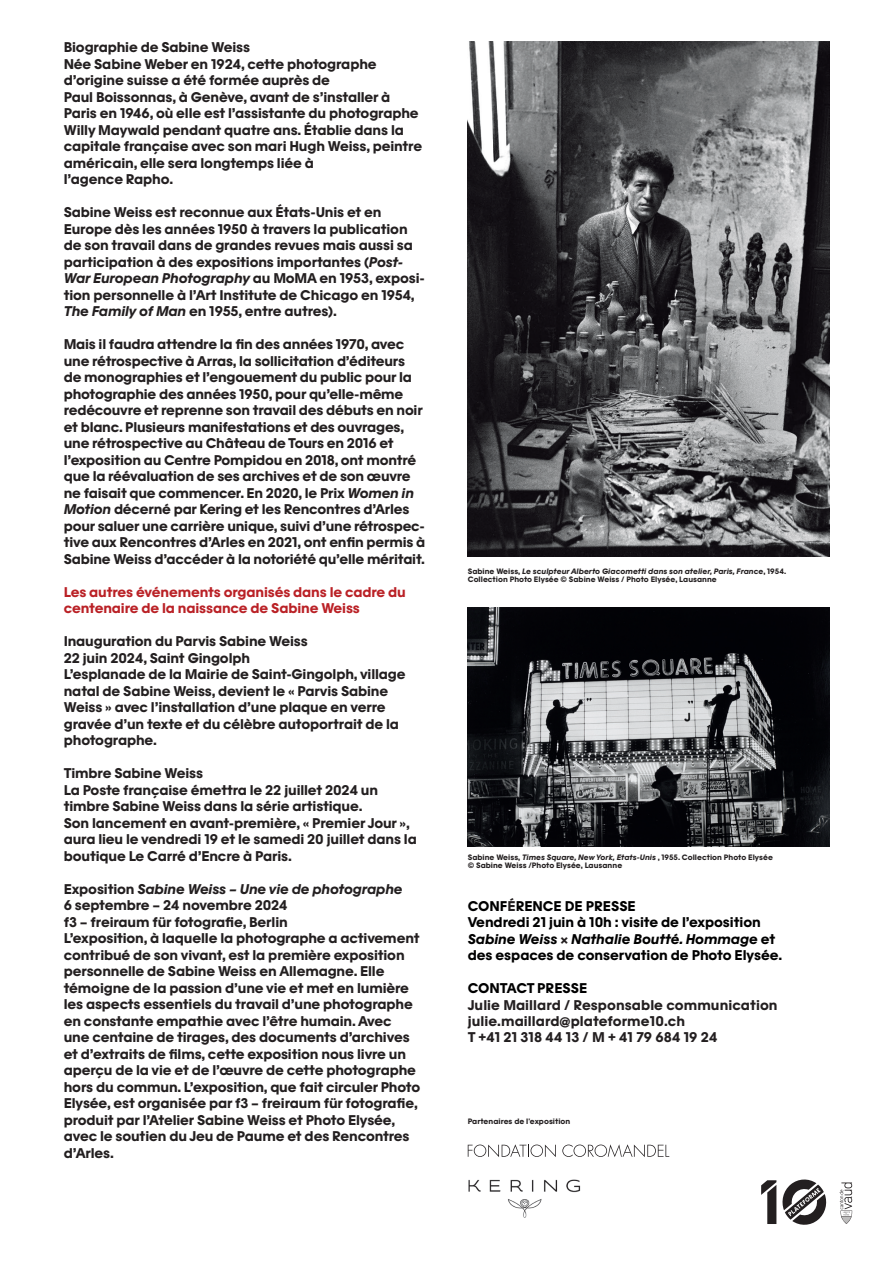
<style>
.page{position:relative;width:893px;height:1263px;background:#fff}
.page>*{position:absolute;margin:0;border:0;box-sizing:border-box;transform-origin:0 0}
.t1{font:700 13.5px/16.5px "Photo Elysee";letter-spacing:-.01em;color:#231f20}
.t2{font:700 13.5px/16.5px "Photo Elysee";letter-spacing:-.005em;color:#000001}
.t3{font:700 13.5px/16.5px "Photo Elysee";letter-spacing:-.01em;color:#ba2126}
.t4{font:700 7.5px/8.2px "Photo Elysee";letter-spacing:.005em;color:#231f20}
.s1{font-style:italic}
.s2{color:#231f20}
.s3{font-style:italic;color:#231f20}
</style>
<div class="page">
<svg style="left:839px;top:1182px;width:13px;height:42px"></svg>
<img style="left:468px;top:607px;width:361px;height:239px">
<img style="left:468px;top:41px;width:361px;height:515px">
<svg style="left:761px;top:1179px;width:66px;height:46px"></svg>
<img style="left:468px;top:1179px;width:113px;height:39px">
<svg style="left:562px;top:1144px;width:107px;height:13px"></svg>
<svg style="left:468px;top:1144px;width:88px;height:13px"></svg>
<p class="t1" style="left:64px;top:38px;width:360px">Biographie de Sabine Weiss<br>Née Sabine Weber en 1924, cette photographe d’origine suisse a été formée auprès de<br>Paul Boissonnas, à Genève, avant de s’installer à Paris en 1946, où elle est l’assistante du photographe Willy Maywald pendant quatre ans. Établie dans la capitale française avec son mari Hugh Weiss, peintre américain, elle sera longtemps liée à<br>l’agence Rapho.</p>
<p class="t1" style="left:64px;top:203px;width:363px">Sabine Weiss est reconnue aux États-Unis et en Europe dès les années 1950 à travers la publication de son travail dans de grandes revues mais aussi sa participation à des expositions importantes (<span class="s1">Post-War European Photography</span> au MoMA en 1953, exposi&shy;tion personnelle à l’Art Institute de Chicago en 1954, <span class="s1">The Family of Man</span> en 1955, entre autres).</p>
<p class="t1" style="left:64px;top:335px;width:363px">Mais il faudra attendre la fin des années 1970, avec une rétrospective à Arras, la sollicitation d’éditeurs de monographies et l’engouement du public pour la photographie des années 1950, pour qu’elle-même redécouvre et reprenne son travail des débuts en noir et blanc. Plusieurs manifestations et des ouvrages, une rétrospective au Château de Tours en 2016 et l’exposition au Centre Pompidou en 2018, ont montré que la réévaluation de ses archives et de son œuvre ne faisait que commencer. En 2020, le Prix <span class="s1">Women in Motion</span> décerné par Kering et les Rencontres d’Arles pour saluer une carrière unique, suivi d’une rétrospec&shy;tive aux Rencontres d’Arles en 2021, ont enfin permis à Sabine Weiss d’accéder à la notoriété qu’elle méritait.</p>
<p class="t3" style="left:64px;top:583px;width:344px">Les autres événements organisés dans le cadre du centenaire de la naissance de Sabine Weiss</p>
<p class="t1" style="left:64px;top:632px;width:343px">Inauguration du Parvis Sabine Weiss<br>22 juin 2024, Saint Gingolph<br>L’esplanade de la Mairie de Saint-Gingolph, village natal de Sabine Weiss, devient le « Parvis Sabine Weiss » avec l’installation d’une plaque en verre gravée d’un texte et du célèbre autoportrait de la photographe.</p>
<p class="t1" style="left:64px;top:764px;width:355px">Timbre Sabine Weiss<br>La Poste française émettra le 22 juillet 2024 un timbre Sabine Weiss dans la série artistique.<br>Son lancement en avant-première, « Premier Jour », aura lieu le vendredi 19 et le samedi 20 juillet dans la boutique Le Carré d’Encre à Paris.</p>
<p class="t1" style="left:64px;top:880px;width:358px">Exposition <span class="s1">Sabine Weiss – Une vie de photographe<br></span>6 septembre – 24 novembre 2024<br>f3 – freiraum für fotografie, Berlin<br>L’exposition, à laquelle la photographe a activement contribué de son vivant, est la première exposition personnelle de Sabine Weiss en Allemagne. Elle témoigne de la passion d’une vie et met en lumière les aspects essentiels du travail d’une photographe en constante empathie avec l’être humain. Avec une centaine de tirages, des documents d’archives et d’extraits de films, cette exposition nous livre un aperçu de la vie et de l’œuvre de cette photographe hors du commun. L’exposition, que fait circuler Photo Elysée, est organisée par f3 – freiraum für fotografie, produit par l’Atelier Sabine Weiss et Photo Elysée, avec le soutien du Jeu de Paume et des Rencontres d’Arles.</p>
<p class="t4" style="left:468px;top:567px;width:320px">Sabine Weiss, <span class="s1">Le sculpteur Alberto Giacometti dans son atelier, Paris, France</span>, 1954.<br>Collection Photo Elysée © Sabine Weiss / Photo Elysée, Lausanne</p>
<p class="t4" style="left:468px;top:853px;width:307px">Sabine Weiss, <span class="s1">Times Square, New York, Etats-Unis</span> , 1955. Collection Photo Elysée © Sabine Weiss /Photo Elysée, Lausanne</p>
<p class="t2" style="left:468px;top:896px;width:316px">CONF<span class="s2">É</span>RENCE DE PRESSE<br>Vendredi 21 juin à 10h : visite de l’exposition <span class="s1">Sabine Weiss</span> <span class="s3">×</span> <span class="s1">Nathalie Boutté. Hommage</span> et des espaces de conservation de Photo Elysée.</p>
<p class="t2" style="left:468px;top:979px;width:121px">CONTACT PRESSE</p>
<p class="t1" style="left:468px;top:995px;width:311px">Julie Maillard / Responsable communication julie.maillard@plateforme10.ch<br>T +41 21 318 44 13 / M + 41 79 684 19 24</p>
<p class="t4" style="left:468px;top:1116px;width:104px">Partenaires de l'exposition</p>
</div>
